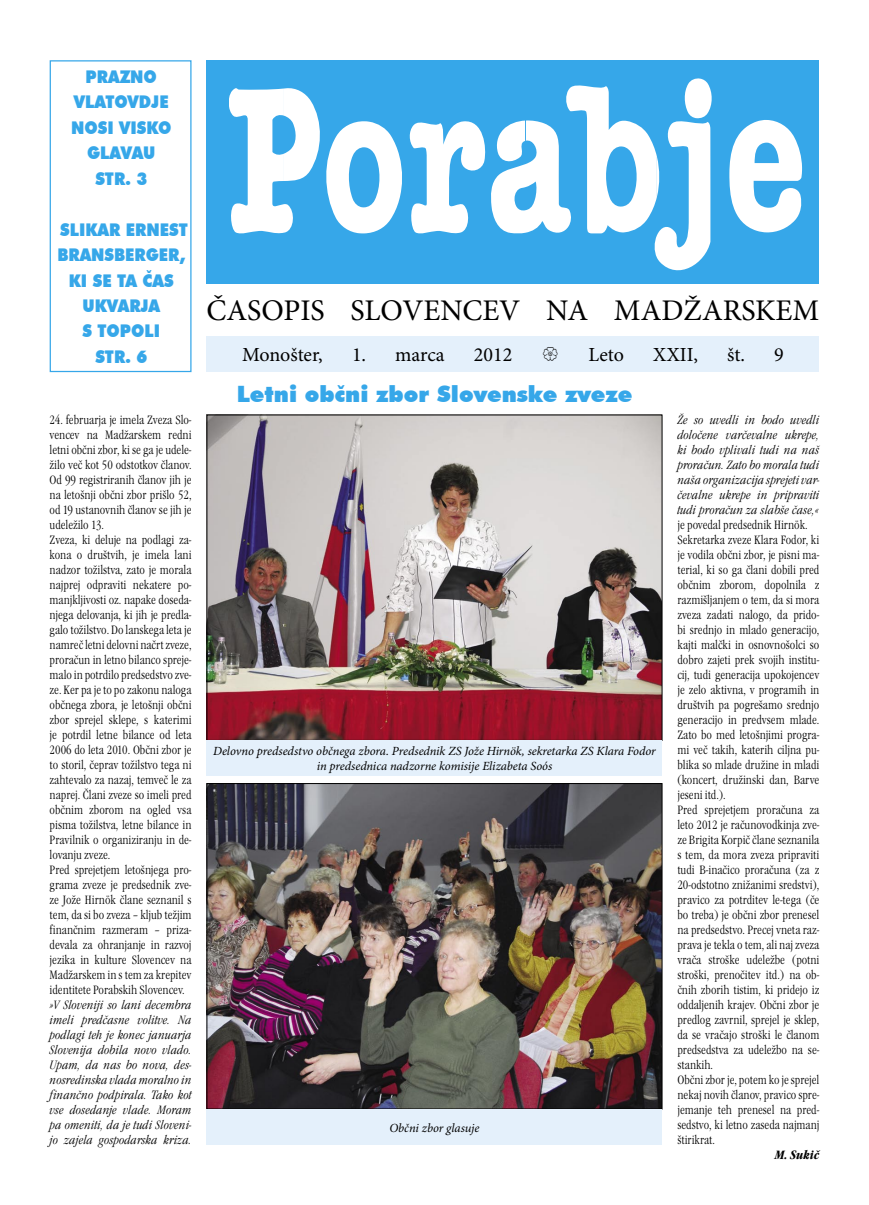
<style>
.page{position:relative;width:869px;height:1205px;background:#fff}
.page>*{position:absolute;margin:0;border:0;box-sizing:border-box;transform-origin:0 0}
.t1{font:30px "Minion Pro";color:#000}
.cím{font:900 22.5px "Futura BT";color:#36a7e9}
.t2{font:20px "Minion Pro";color:#000}
.cím-2{font:900 17.5px/25.5px "Futura BT";color:#36a7e9;text-align:center;scale:.9 1}
.ujszoveg{font:12.5px/15px "Garamond Itc TEE Ligh Cond";color:#000;text-align:justify}
.ujszoveg-2{font:12.5px/15px "Garamond Itc TEE Ligh Cond Ital";color:#000;text-align:justify}
.szoveg{font:italic 12.5px "Minion Pro";letter-spacing:-.005em;color:#000}
.ujalairas{font:italic 700 condensed 12.5px "Garamond Itc TEE";color:#000}
.s1{font-family:"Garamond Itc TEE Ligh Cond"}
</style>
<div class="page">
<div style="left:206px;top:337px;width:613px;height:35px;background:#e4f0fb"></div>
<div style="left:206px;top:60px;width:613px;height:223px;background:#36a7e9"></div>
<svg style="left:229px;top:79px;width:572px;height:191px"></svg>
<div style="left:50px;top:60px;width:141px;height:312px;border:1px solid #36a7e9"></div>
<img style="left:208px;top:417px;width:452px;height:322px">
<div style="left:206px;top:741px;width:456px;height:35px;background:#e4f0fb"></div>
<img style="left:208px;top:785px;width:452px;height:322px">
<div style="left:206px;top:783px;width:456px;height:326px;border:1px solid #000"></div>
<div style="left:206px;top:1109px;width:456px;height:35px;background:#e4f0fb"></div>
<p class="cím-2" style="left:86px;top:64px;width:81px">PRAZNO</p>
<p class="cím-2" style="left:74px;top:89px;width:107px">VLATOVDJE</p>
<p class="cím-2" style="left:71px;top:115px;width:113px">NOSI VISKO<br>GLAVAU</p>
<p class="cím-2" style="left:95px;top:165px;width:59px">STR. 3</p>
<p class="cím-2" style="left:57px;top:216px;width:146px;text-align:left">SLIKAR ERNEST<br>BRANSBERGER,</p>
<p class="cím-2" style="left:69px;top:267px;width:118px">KI SE TA ČAS<br>UKVARJA</p>
<p class="cím-2" style="left:82px;top:318px;width:88px">S TOPOLI</p>
<p class="cím-2" style="left:95px;top:344px;width:59px">STR. 6</p>
<p class="ujszoveg" style="left:50px;top:412px;width:143px">24. februarja je imela Zveza Slo&shy;vencev na Madžarskem redni letni občni zbor, ki se ga je udele&shy;žilo več kot 50 odstotkov članov.<br>Od 99 registriranih članov jih je na letošnji občni zbor prišlo 52, od 19 ustanovnih članov se jih je udeležilo 13.</p>
<p class="ujszoveg" style="left:50px;top:532px;width:143px">Zveza, ki deluje na podlagi za&shy;kona o društvih, je imela lani nadzor tožilstva, zato je morala najprej odpraviti nekatere po&shy;manjkljivosti oz. napake doseda&shy;njega delovanja, ki jih je predla&shy;galo tožilstvo. Do lanskega leta je namreč letni delovni načrt zveze, proračun in letno bilanco spreje&shy;malo in potrdilo predsedstvo zve&shy;ze. Ker pa je to po zakonu naloga občnega zbora, je letošnji občni zbor sprejel sklepe, s katerimi je potrdil letne bilance od leta 2006 do leta 2010. Občni zbor je to storil, čeprav tožilstvo tega ni zahtevalo za nazaj, temveč le za naprej. Člani zveze so imeli pred občnim zborom na ogled vsa pisma tožilstva, letne bilance in Pravilnik o organiziranju in de&shy;lovanju zveze.</p>
<p class="ujszoveg" style="left:50px;top:862px;width:143px">Pred sprejetjem letošnjega pro&shy;grama zveze je predsednik zve&shy;ze Jože Hirnök člane seznanil s tem, da si bo zveza – kljub težjim finančnim razmeram – priza&shy;devala za ohranjanje in razvoj jezika in kulture Slovencev na Madžarskem in s tem za krepitev identitete Porabskih Slovencev.</p>
<p class="ujszoveg-2" style="left:50px;top:998px;width:143px">»V Sloveniji so lani decembra imeli predčasne volitve. Na podlagi teh je konec januarja Slovenija dobila novo vlado.<br>Upam, da nas bo nova, des&shy;nosredinska vlada moralno in finančno podpirala. Tako kot vse dosedanje vlade. Moram pa omeniti, da je tudi Sloveni&shy;jo zajela gospodarska kriza.</p>
<p class="t1" style="left:206px;top:292px;width:614px">ČASOPIS SLOVENCEV NA MADŽARSKEM</p>
<p class="t2" style="left:242px;top:343px;width:82px">Monošter,</p>
<p class="t2" style="left:352px;top:343px;width:94px">1. marca</p>
<p class="t2" style="left:473px;top:343px;width:40px">2012</p>
<p class="t2" style="left:588px;top:343px;width:37px">Leto</p>
<p class="t2" style="left:653px;top:343px;width:46px">XXII,</p>
<p class="t2" style="left:726px;top:343px;width:58px">št. 9</p>
<p class="cím" style="left:237px;top:380px;width:397px">Letni občni zbor Slovenske zveze</p>
<p class="szoveg" style="left:213px;top:744px;width:444px">Delovno predsedstvo občnega zbora. Predsednik ZS Jože Hirnök, sekretarka ZS Klara Fodor</p>
<p class="szoveg" style="left:316px;top:759px;width:237px">in predsednica nadzorne komisije Elizabeta Soós</p>
<p class="szoveg" style="left:389px;top:1120px;width:92px">Občni zbor glasuje</p>
<p class="ujszoveg-2" style="left:677px;top:412px;width:143px">Že so uvedli in bodo uvedli določene varčevalne ukrepe, ki bodo vplivali tudi na naš proračun. Zato bo morala tudi naša organizacija sprejeti var&shy;čevalne ukrepe in pripraviti tudi proračun za slabše čase,« <span class="s1">je povedal predsednik Hirnök.</span></p>
<p class="ujszoveg" style="left:677px;top:532px;width:143px">Sekretarka zveze Klara Fodor, ki je vodila občni zbor, je pisni ma&shy;terial, ki so ga člani dobili pred občnim zborom, dopolnila z razmišljanjem o tem, da si mora zveza zadati nalogo, da prido&shy;bi srednjo in mlado generacijo, kajti malčki in osnovnošolci so dobro zajeti prek svojih institu&shy;cij, tudi generacija upokojencev je zelo aktivna, v programih in društvih pa pogrešamo srednjo generacijo in predvsem mlade.<br>Zato bo med letošnjimi progra&shy;mi več takih, katerih ciljna pu&shy;blika so mlade družine in mladi (koncert, družinski dan, Barve jeseni itd.).</p>
<p class="ujszoveg" style="left:677px;top:802px;width:143px">Pred sprejetjem proračuna za leto 2012 je računovodkinja zve&shy;ze Brigita Korpič člane seznanila s tem, da mora zveza pripraviti tudi B-inačico proračuna (za z 20-odstotno znižanimi sredstvi), pravico za potrditev le-tega (če bo treba) je občni zbor prenesel na predsedstvo. Precej vneta raz&shy;prava je tekla o tem, ali naj zveza vrača stroške udeležbe (potni stroški, prenočitev itd.) na ob&shy;čnih zborih tistim, ki pridejo iz oddaljenih krajev. Občni zbor je predlog zavrnil, sprejel je sklep, da se vračajo stroški le članom predsedstva za udeležbo na se&shy;stankih.</p>
<p class="ujszoveg" style="left:677px;top:1072px;width:143px">Občni zbor je, potem ko je sprejel nekaj novih članov, pravico spre&shy;jemanje teh prenesel na pred&shy;sedstvo, ki letno zaseda najmanj štirikrat.</p>
<p class="ujalairas" style="left:774px;top:1147px;width:46px">M. Sukič</p>
</div>
